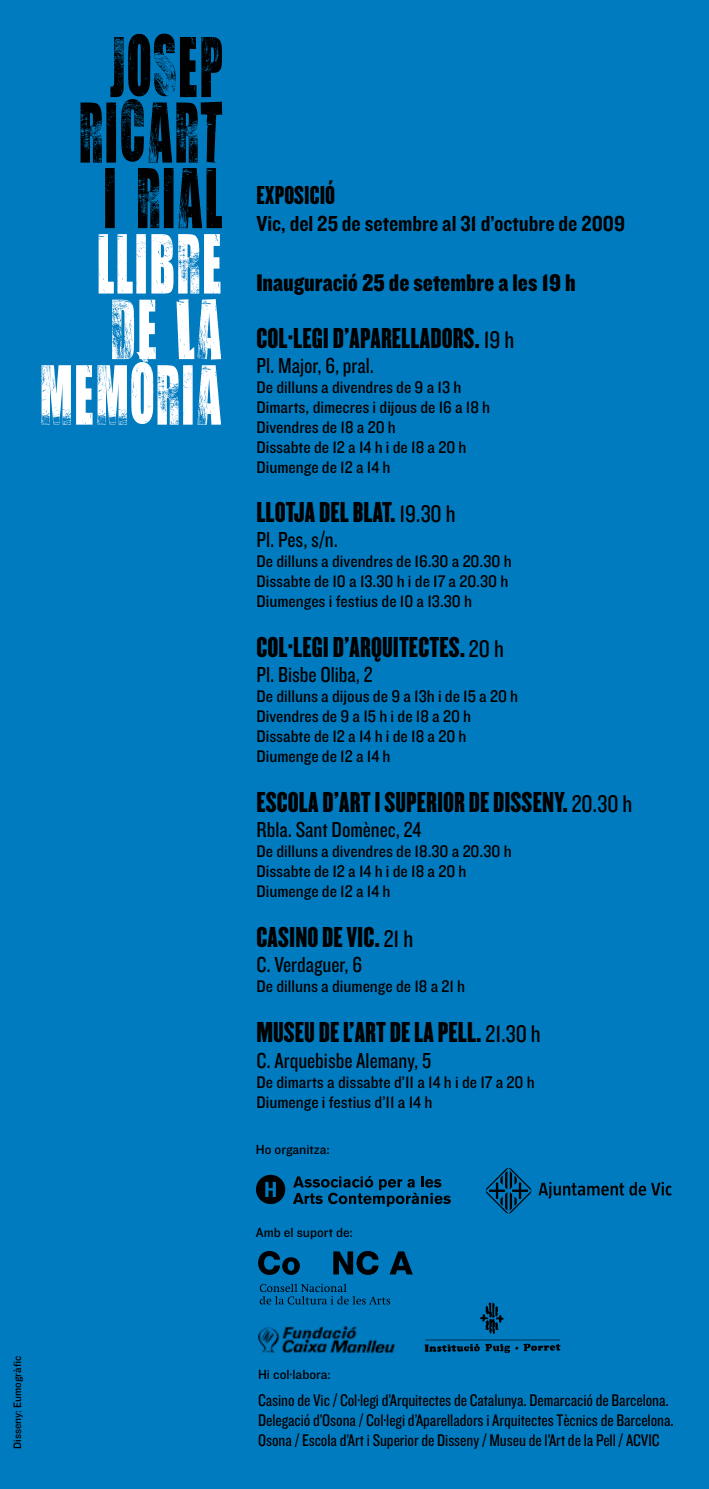
<style>
.page{position:relative;width:709px;height:1489px;background:#fff}
.page>*{position:absolute;margin:0;border:0;box-sizing:border-box;transform-origin:0 0}
.t1{font:65.75px/65.5px "VTKSCHOICE";color:#000;text-align:center}
.t2{font:65px/65.5px "VTKSCHOICE";color:#fff;text-align:right}
.t3{font:25px "Champion HTF Lightweight";color:#000}
.t4{font:25px "Knockout HTF70 Full Welterwt";color:#000}
.t5{font:22.5px "Knockout HTF29 Junior Liteweight";color:#000}
.t6{font:22.5px "Knockout HTF50 Welterweight";color:#000}
.t7{font:22.5px "Champion HTF Lightweight";color:#000}
.t8{font:17.5px/20px "Knockout HTF30 Junior Welterwt";color:#000}
.t9{font:17.5px/20px "Knockout HTF29 Junior Liteweight";letter-spacing:-.005em;color:#000}
.t10{font:13.75px "Knockout HTF31 Junior Middlewt";color:#000}
.t11{font:11.25px "Knockout HTF31 Junior Middlewt";color:#000}
.s1{font-family:"Knockout HTF29 Junior Liteweight"}
</style>
<div class="page">
<div style="left:0;top:0;width:709px;height:1488px;background:#007bc0"></div>
<svg style="left:293px;top:1176px;width:158px;height:30px"></svg>
<div style="left:256px;top:1174px;width:29px;height:29px;background:#000;border-radius:50%"></div>
<svg style="left:265px;top:1181px;width:11px;height:15px"></svg>
<svg style="left:538px;top:1181px;width:133px;height:17px"></svg>
<svg style="left:485px;top:1168px;width:47px;height:45px"></svg>
<img style="left:258px;top:1326px;width:137px;height:26px">
<img style="left:424px;top:1302px;width:137px;height:50px">
<svg style="left:258px;top:1251px;width:155px;height:23px"></svg>
<svg style="left:260px;top:1283px;width:130px;height:21px"></svg>
<h1 class="t1" style="left:78px;top:33px;width:146px">JOSEP<br>RICARt<br>I RIAL</h1>
<h2 class="t2" style="left:39px;top:230px;width:185px">LLIBRE<br>DE la<br>MEMÒRIA</h2>
<p class="t7" style="left:256px;top:180px;width:80px">EXPOSICIÓ</p>
<p class="t6" style="left:256px;top:211px;width:370px">Vic, del 25 de setembre al 31 d’octubre de 2009</p>
<h3 class="t4" style="left:256px;top:269px;width:321px">Inauguració 25 de setembre a les 19 h</h3>
<h3 class="t3" style="left:256px;top:321px;width:259px">COL·LEGI D’APARELLADORS. <span class="s1">19 h</span></h3>
<p class="t5" style="left:256px;top:354px;width:119px">Pl. Major, 6, pral.</p>
<p class="t8" style="left:256px;top:378px;width:235px">De dilluns a divendres de 9 a 13 h<br>Dimarts, dimecres i dijous de 16 a 18 h<br>Divendres de 18 a 20 h<br>Dissabte de 12 a 14 h i de 18 a 20 h<br>Diumenge de 12 a 14 h</p>
<h3 class="t3" style="left:256px;top:495px;width:201px">LLOTJA DEL BLAT. <span class="s1">19.30 h</span></h3>
<p class="t5" style="left:256px;top:528px;width:83px">Pl. Pes, s/n.</p>
<p class="t8" style="left:256px;top:552px;width:257px">De dilluns a divendres de 16.30 a 20.30 h<br>Dissabte de 10 a 13.30 h i de 17 a 20.30 h<br>Diumenges i festius de 10 a 13.30 h</p>
<h3 class="t3" style="left:256px;top:630px;width:249px">COL·LEGI D’ARQUITECTES. <span class="s1">20 h</span></h3>
<p class="t5" style="left:256px;top:663px;width:118px">Pl. Bisbe Oliba, 2</p>
<p class="t8" style="left:256px;top:687px;width:263px">De dilluns a dijous de 9 a 13h i de 15 a 20 h<br>Divendres de 9 a 15 h i de 18 a 20 h<br>Dissabte de 12 a 14 h i de 18 a 20 h<br>Diumenge de 12 a 14 h</p>
<h3 class="t3" style="left:256px;top:785px;width:377px">ESCOLA D’ART I SUPERIOR DE DISSENY. <span class="s1">20.30 h</span></h3>
<p class="t5" style="left:256px;top:818px;width:166px">Rbla. Sant Domènec, 24</p>
<p class="t8" style="left:256px;top:842px;width:257px">De dilluns a divendres de 18.30 a 20.30 h<br>Dissabte de 12 a 14 h i de 18 a 20 h<br>Diumenge de 12 a 14 h</p>
<h3 class="t3" style="left:256px;top:920px;width:158px">CASINO DE VIC. <span class="s1">21 h</span></h3>
<p class="t5" style="left:256px;top:953px;width:107px">C. Verdaguer, 6</p>
<p class="t8" style="left:256px;top:977px;width:210px">De dilluns a diumenge de 18 a 21 h</p>
<h3 class="t3" style="left:256px;top:1015px;width:286px">MUSEU DE L’ART DE LA PELL. <span class="s1">21.30 h</span></h3>
<p class="t5" style="left:256px;top:1048px;width:176px">C. Arquebisbe Alemany, 5</p>
<p class="t8" style="left:256px;top:1072px;width:280px">De dimarts a dissabte d’11 a 14 h i de 17 a 20 h<br>Diumenge i festius d’11 a 14 h</p>
<p class="t10" style="left:256px;top:1141px;width:76px">Ho organitza:</p>
<p class="t10" style="left:256px;top:1224px;width:99px">Amb el suport de:</p>
<p class="t11" style="left:12px;top:1448px;width:94px;rotate:-90deg">Disseny: Eumogràfic</p>
<p class="t10" style="left:258px;top:1366px;width:74px">Hi col·labora:</p>
<p class="t9" style="left:258px;top:1390px;width:417px">Casino de Vic / Col·legi d’Arquitectes de Catalunya. Demarcació de Barcelona.<br>Delegació d’Osona / Col·legi d’Aparelladors i Arquitectes Tècnics de Barcelona.</p>
<p class="t9" style="left:258px;top:1430px;width:403px">Osona / Escola d’Art i Superior de Disseny / Museu de l’Art de la Pell / ACVIC</p>
</div>
